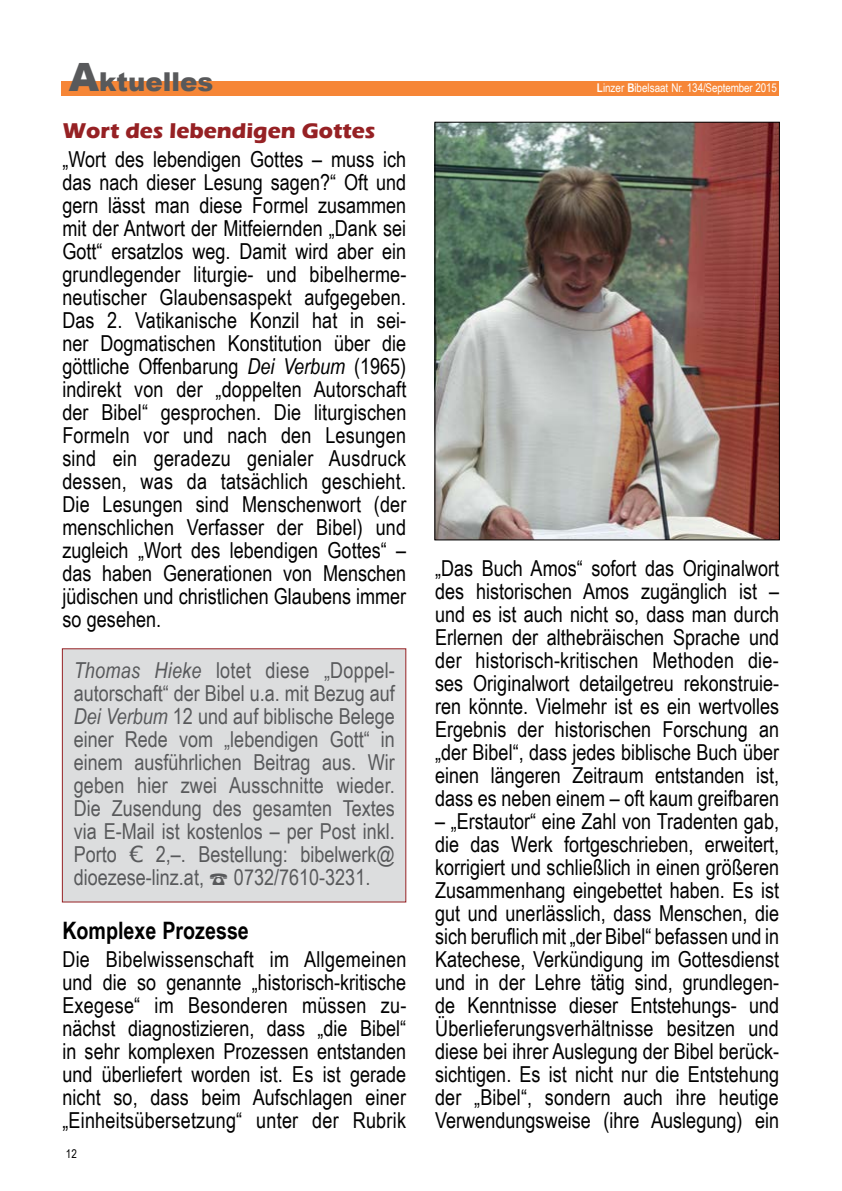
<style>
.page{position:relative;width:842px;height:1191px;background:#fff}
.page>*{position:absolute;margin:0;border:0;box-sizing:border-box;transform-origin:0 0}
.t1{font:900 26px "Arial";color:#58595b}
.t2{font:700 24px "Arial Narrow";color:#000}
.t3{font:22px/23px "Arial Narrow";color:#000;text-align:justify}
.t4{font:22px/23px "Arial Narrow";color:#58595b;text-align:justify}
.t5{font:700 22px "Eras ITC";color:#962124}
.t6{font:12px "Arial Narrow";letter-spacing:-.01em;color:#fff}
.t7{font:12px "Arial Narrow";color:#000}
.s1{font-size:39px}
.s2{font-style:italic}
.s3{font-family:"Verdana"}
.s4{font-weight:700}
</style>
<div class="page">
<div style="left:62px;top:648px;width:344px;height:254px;background:#dcddde"></div>
<div style="left:62px;top:81px;width:717px;height:14px;background:#f68637"></div>
<img style="left:437px;top:124px;width:341px;height:414px">
<div style="left:435px;top:122px;width:345px;height:418px;border:1px solid #000"></div>
<p class="t1" style="left:69px;top:63px;width:146px"><span class="s1">A</span>ktuelles</p>
<p class="t5" style="left:62px;top:118px;width:315px">Wort des lebendigen Gottes</p>
<p class="t3" style="left:62px;top:147px;width:346px">„Wort des lebendigen Gottes – muss ich das nach dieser Lesung sagen?“ Oft und gern lässt man diese Formel zusammen mit der Antwort der Mitfeiernden „Dank sei Gott“ ersatzlos weg. Damit wird aber ein grundlegender liturgie- und bibelherme&shy;neutischer Glaubensaspekt aufgegeben.<br>Das 2. Vatikanische Konzil hat in sei&shy;ner Dogmatischen Konstitution über die göttliche Offenbarung <span class="s2">Dei Verbum</span> (1965) indirekt von der „doppelten Autorschaft der Bibel“ gesprochen. Die liturgischen Formeln vor und nach den Lesungen sind ein geradezu genialer Ausdruck dessen, was da tatsächlich geschieht.<br>Die Lesungen sind Menschenwort (der menschlichen Verfasser der Bibel) und zugleich „Wort des lebendigen Gottes“ – das haben Generationen von Menschen jüdischen und christlichen Glaubens immer so gesehen.</p>
<p class="t4" style="left:74px;top:658px;width:323px"><span class="s2">Thomas Hieke</span> lotet diese „Doppel&shy;autorschaft“ der Bibel u.a. mit Bezug auf <span class="s2">Dei Verbum</span> 12 und auf biblische Belege einer Rede vom „lebendigen Gott“ in einem ausführlichen Beitrag aus. Wir geben hier zwei Ausschnitte wieder.<br>Die Zusendung des gesamten Textes via E-Mail ist kostenlos – per Post inkl.<br>Porto <span class="s3">€</span> 2,–. Bestellung: bibelwerk@ dioezese-linz.at,</p>
<p class="t4" style="left:234px;top:865px;width:138px">0732/7610-3231.</p>
<p class="t2" style="left:62px;top:912px;width:188px">Komplexe Prozesse</p>
<p class="t3" style="left:62px;top:947px;width:345px">Die Bibelwissenschaft im Allgemeinen und die so genannte „historisch-kritische Exegese“ im Besonderen müssen zu&shy;nächst diagnostizieren, dass „die Bibel“ in sehr komplexen Prozessen entstanden und überliefert worden ist. Es ist gerade nicht so, dass beim Aufschlagen einer „Einheitsübersetzung“ unter der Rubrik</p>
<p class="t7" style="left:66px;top:1144px;width:12px">12</p>
<p class="t6" style="left:597px;top:79px;width:182px"><span class="s4">L</span>inzer <span class="s4">B</span>ibelsaat Nr. 134/September 2015</p>
<p class="t3" style="left:435px;top:556px;width:345px">„Das Buch Amos“ sofort das Originalwort des historischen Amos zugänglich ist – und es ist auch nicht so, dass man durch Erlernen der althebräischen Sprache und der historisch-kritischen Methoden die&shy;ses Originalwort detailgetreu rekonstruie&shy;ren könnte. Vielmehr ist es ein wertvolles Ergebnis der historischen Forschung an „der Bibel“, dass jedes biblische Buch über einen längeren Zeitraum entstanden ist, dass es neben einem – oft kaum greifbaren</p>
<p class="t3" style="left:435px;top:809px;width:346px">– „Erstautor“ eine Zahl von Tradenten gab, die das Werk fortgeschrieben, erweitert, korrigiert und schließlich in einen größeren Zusammenhang eingebettet haben. Es ist gut und unerlässlich, dass Menschen, die sich beruflich mit „der Bibel“ befassen und in Katechese, Verkündigung im Gottesdienst und in der Lehre tätig sind, grundlegen&shy;de Kenntnisse dieser Entstehungs- und Überlieferungsverhältnisse besitzen und diese bei ihrer Auslegung der Bibel berück&shy;sichtigen. Es ist nicht nur die Entstehung der „Bibel“, sondern auch ihre heutige Verwendungsweise (ihre Auslegung) ein</p>
</div>
